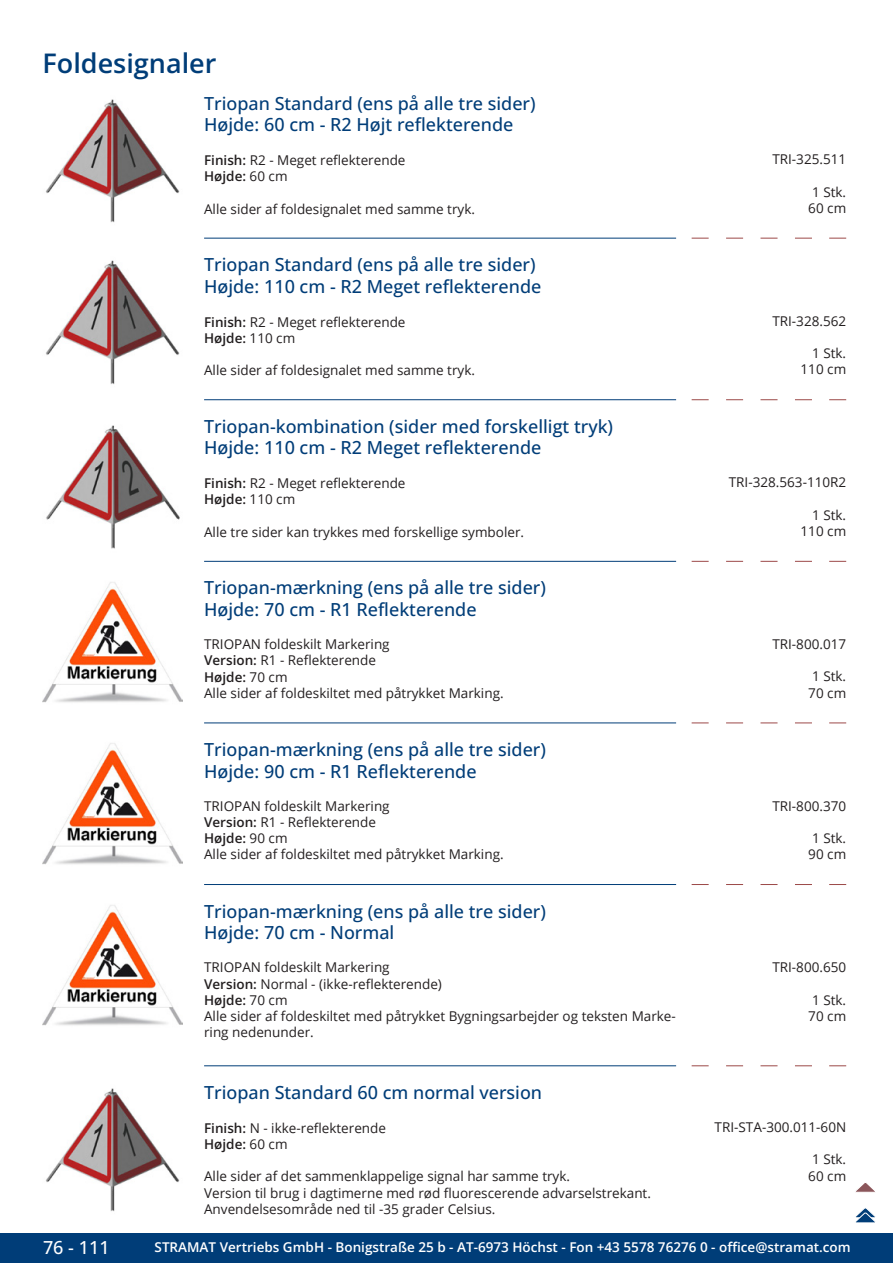
<style>
.page{position:relative;width:893px;height:1263px;background:#fff}
.page>*{position:absolute;margin:0;border:0;box-sizing:border-box;transform-origin:0 0}
.GruppeName{font:600 27px "Open Sans";color:#003d78}
.ArtikelName{font:500 18px/21.6px "Open Sans";color:#003d78}
.t1{font:500 18px "Open Sans";color:#fff}
.Beschreibung{font:13.5px/16.2px "Open Sans";color:#231f20}
.ArtikelNummer{font:13.5px "Open Sans";color:#231f20}
.t2{font:600 13.5px "Open Sans";color:#fff}
.s1{font-weight:600}
</style>
<div class="page">
<div style="left:0;top:1233px;width:893px;height:30px;background:#003d78"></div>
<img style="left:46px;top:99px;width:134px;height:124px">
<img style="left:46px;top:260px;width:134px;height:124px">
<svg style="left:692px;top:238px;width:17px;height:1px"></svg>
<svg style="left:726px;top:238px;width:17px;height:1px"></svg>
<svg style="left:760px;top:238px;width:17px;height:1px"></svg>
<svg style="left:795px;top:238px;width:17px;height:1px"></svg>
<svg style="left:829px;top:238px;width:17px;height:1px"></svg>
<hr style="left:204px;top:238px;width:472px;height:1px;background:#003d78">
<img style="left:46px;top:425px;width:134px;height:124px">
<svg style="left:692px;top:399px;width:17px;height:1px"></svg>
<svg style="left:726px;top:399px;width:17px;height:1px"></svg>
<svg style="left:760px;top:399px;width:17px;height:1px"></svg>
<svg style="left:795px;top:399px;width:17px;height:1px"></svg>
<svg style="left:829px;top:399px;width:17px;height:1px"></svg>
<hr style="left:204px;top:399px;width:472px;height:1px;background:#003d78">
<img style="left:43px;top:582px;width:140px;height:121px">
<svg style="left:692px;top:561px;width:17px;height:1px"></svg>
<svg style="left:726px;top:561px;width:17px;height:1px"></svg>
<svg style="left:760px;top:561px;width:17px;height:1px"></svg>
<svg style="left:795px;top:561px;width:17px;height:1px"></svg>
<svg style="left:829px;top:561px;width:17px;height:1px"></svg>
<hr style="left:204px;top:561px;width:472px;height:1px;background:#003d78">
<img style="left:43px;top:743px;width:140px;height:122px">
<svg style="left:692px;top:723px;width:17px;height:1px"></svg>
<svg style="left:726px;top:723px;width:17px;height:1px"></svg>
<svg style="left:760px;top:723px;width:17px;height:1px"></svg>
<svg style="left:795px;top:723px;width:17px;height:1px"></svg>
<svg style="left:829px;top:723px;width:17px;height:1px"></svg>
<hr style="left:204px;top:723px;width:472px;height:1px;background:#003d78">
<img style="left:43px;top:905px;width:140px;height:121px">
<svg style="left:692px;top:884px;width:17px;height:1px"></svg>
<svg style="left:726px;top:884px;width:17px;height:1px"></svg>
<svg style="left:760px;top:884px;width:17px;height:1px"></svg>
<svg style="left:795px;top:884px;width:17px;height:1px"></svg>
<svg style="left:829px;top:884px;width:17px;height:1px"></svg>
<hr style="left:204px;top:884px;width:472px;height:1px;background:#003d78">
<img style="left:46px;top:1088px;width:134px;height:124px">
<svg style="left:692px;top:1065px;width:17px;height:1px"></svg>
<svg style="left:726px;top:1065px;width:17px;height:1px"></svg>
<svg style="left:760px;top:1065px;width:17px;height:1px"></svg>
<svg style="left:795px;top:1065px;width:17px;height:1px"></svg>
<svg style="left:829px;top:1065px;width:17px;height:1px"></svg>
<hr style="left:204px;top:1065px;width:472px;height:1px;background:#003d78">
<svg style="left:856px;top:1183px;width:19px;height:9px"></svg>
<svg style="left:855px;top:1208px;width:21px;height:15px"></svg>
<p class="GruppeName" style="left:43px;top:44px;width:175px">Foldesignaler</p>
<p class="ArtikelName" style="left:204px;top:92px;width:333px">Triopan Standard (ens på alle tre sider)<br>Højde: 60 cm - R2 Højt reflekterende</p>
<p class="Beschreibung" style="left:204px;top:152px;width:203px"><span class="s1">Finish:</span> R2 - Meget reflekterende<br><span class="s1">Højde:</span> 60 cm</p>
<p class="Beschreibung" style="left:204px;top:200px;width:272px">Alle sider af foldesignalet med samme tryk.</p>
<p class="ArtikelName" style="left:204px;top:253px;width:339px">Triopan Standard (ens på alle tre sider)<br>Højde: 110 cm - R2 Meget reflekterende</p>
<p class="Beschreibung" style="left:204px;top:313px;width:203px"><span class="s1">Finish:</span> R2 - Meget reflekterende<br><span class="s1">Højde:</span> 110 cm</p>
<p class="Beschreibung" style="left:204px;top:362px;width:272px">Alle sider af foldesignalet med samme tryk.</p>
<p class="ArtikelName" style="left:204px;top:415px;width:410px">Triopan-kombination (sider med forskelligt tryk)<br>Højde: 110 cm - R2 Meget reflekterende</p>
<p class="Beschreibung" style="left:204px;top:475px;width:203px"><span class="s1">Finish:</span> R2 - Meget reflekterende<br><span class="s1">Højde:</span> 110 cm</p>
<p class="Beschreibung" style="left:204px;top:523px;width:322px">Alle tre sider kan trykkes med forskellige symboler.</p>
<p class="ArtikelNummer" style="left:772px;top:150px;width:75px">TRI-325.511</p>
<p class="ArtikelNummer" style="left:812px;top:182px;width:36px">1 Stk.</p>
<p class="ArtikelNummer" style="left:808px;top:199px;width:39px">60 cm</p>
<p class="ArtikelNummer" style="left:772px;top:312px;width:75px">TRI-328.562</p>
<p class="ArtikelNummer" style="left:812px;top:344px;width:36px">1 Stk.</p>
<p class="ArtikelNummer" style="left:800px;top:360px;width:47px">110 cm</p>
<p class="ArtikelNummer" style="left:729px;top:473px;width:119px">TRI-328.563-110R2</p>
<p class="ArtikelNummer" style="left:812px;top:506px;width:36px">1 Stk.</p>
<p class="ArtikelNummer" style="left:800px;top:522px;width:47px">110 cm</p>
<p class="ArtikelName" style="left:204px;top:576px;width:343px">Triopan-mærkning (ens på alle tre sider)<br>Højde: 70 cm - R1 Reflekterende</p>
<p class="Beschreibung" style="left:204px;top:636px;width:301px">TRIOPAN foldeskilt Markering<br><span class="s1">Version:</span> R1 - Reflekterende<br><span class="s1">Højde:</span> 70 cm<br>Alle sider af foldeskiltet med påtrykket Marking.</p>
<p class="ArtikelNummer" style="left:772px;top:635px;width:75px">TRI-800.017</p>
<p class="ArtikelNummer" style="left:812px;top:667px;width:36px">1 Stk.</p>
<p class="ArtikelNummer" style="left:808px;top:683px;width:39px">70 cm</p>
<p class="ArtikelName" style="left:204px;top:738px;width:343px">Triopan-mærkning (ens på alle tre sider)<br>Højde: 90 cm - R1 Reflekterende</p>
<p class="Beschreibung" style="left:204px;top:797px;width:301px">TRIOPAN foldeskilt Markering<br><span class="s1">Version:</span> R1 - Reflekterende<br><span class="s1">Højde:</span> 90 cm<br>Alle sider af foldeskiltet med påtrykket Marking.</p>
<p class="ArtikelNummer" style="left:772px;top:796px;width:75px">TRI-800.370</p>
<p class="ArtikelNummer" style="left:812px;top:829px;width:36px">1 Stk.</p>
<p class="ArtikelNummer" style="left:808px;top:845px;width:39px">90 cm</p>
<p class="ArtikelName" style="left:204px;top:900px;width:343px">Triopan-mærkning (ens på alle tre sider)<br>Højde: 70 cm - Normal</p>
<p class="Beschreibung" style="left:204px;top:959px;width:472px">TRIOPAN foldeskilt Markering<br><span class="s1">Version:</span> Normal - (ikke-reflekterende)<br><span class="s1">Højde:</span> 70 cm<br>Alle sider af foldeskiltet med påtrykket Bygningsarbejder og teksten Marke&shy;ring nedenunder.</p>
<p class="ArtikelNummer" style="left:772px;top:958px;width:75px">TRI-800.650</p>
<p class="ArtikelNummer" style="left:812px;top:990px;width:36px">1 Stk.</p>
<p class="ArtikelNummer" style="left:808px;top:1007px;width:39px">70 cm</p>
<p class="ArtikelName" style="left:204px;top:1081px;width:340px">Triopan Standard 60 cm normal version</p>
<p class="Beschreibung" style="left:204px;top:1119px;width:183px"><span class="s1">Finish:</span> N - ikke-reflekterende<br><span class="s1">Højde:</span> 60 cm</p>
<p class="Beschreibung" style="left:204px;top:1168px;width:448px">Alle sider af det sammenklappelige signal har samme tryk.<br>Version til brug i dagtimerne med rød fluorescerende advarselstrekant.<br>Anvendelsesområde ned til -35 grader Celsius.</p>
<p class="ArtikelNummer" style="left:715px;top:1118px;width:133px">TRI-STA-300.011-60N</p>
<p class="ArtikelNummer" style="left:812px;top:1150px;width:36px">1 Stk.</p>
<p class="ArtikelNummer" style="left:808px;top:1166px;width:39px">60 cm</p>
<h2 class="t1" style="left:43px;top:1234px;width:68px">76 - 111</h2>
<p class="t2" style="left:155px;top:1238px;width:698px">STRAMAT Vertriebs GmbH - Bonigstraße 25 b - AT-6973 Höchst - Fon +43 5578 76276 0 - office@stramat.com</p>
</div>
